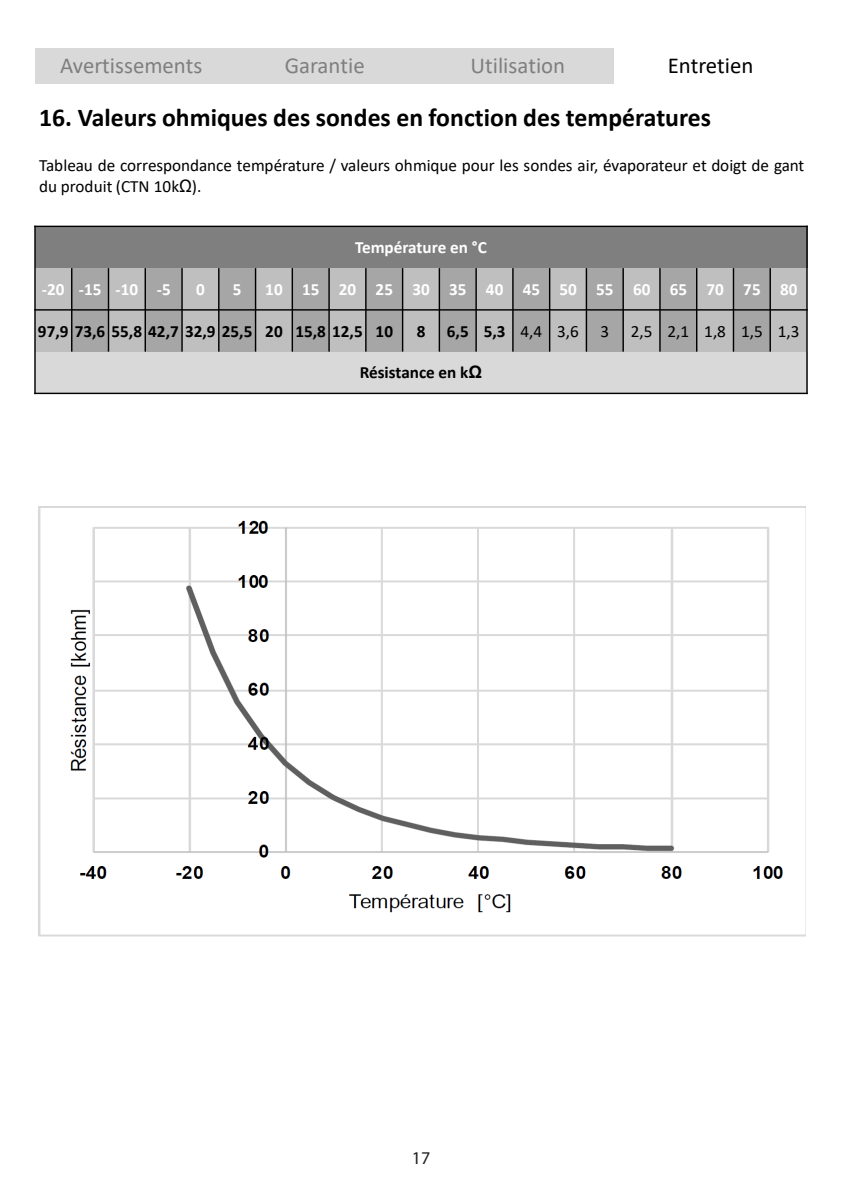
<style>
.page{position:relative;width:842px;height:1191px;background:#fff}
.page>*{position:absolute;margin:0;border:0;box-sizing:border-box;transform-origin:0 0}
.t1{font:700 25.8px "Calibri";color:#000}
.t2{font:22.8px "Calibri";color:#7f7f7f}
.t3{font:22.8px "Calibri";color:#000}
.t4{font:18px "Myriad Pro";color:#231f20}
.t5{font:17.2px/20.6px "Calibri";color:#000}
.t6{font:700 17.2px "Calibri";color:#000}
.t7{font:700 17.2px "Calibri";letter-spacing:.005em;color:#fff}
.s1{font-family:"Arial"}
.s2{font-weight:400}
</style>
<div class="page">
<div style="left:35px;top:48px;width:192px;height:35px;background:#d9d9d9"></div>
<div style="left:228px;top:48px;width:193px;height:35px;background:#d9d9d9"></div>
<div style="left:421px;top:48px;width:193px;height:35px;background:#d9d9d9"></div>
<div style="left:35px;top:226px;width:772px;height:42px;background:#7f7f7f"></div>
<div style="left:35px;top:268px;width:37px;height:42px;background:#bfbfbf"></div>
<div style="left:72px;top:268px;width:37px;height:42px;background:#a6a6a6"></div>
<div style="left:109px;top:268px;width:36px;height:42px;background:#bfbfbf"></div>
<div style="left:145px;top:268px;width:37px;height:42px;background:#a6a6a6"></div>
<div style="left:182px;top:268px;width:37px;height:42px;background:#bfbfbf"></div>
<div style="left:219px;top:268px;width:37px;height:42px;background:#a6a6a6"></div>
<div style="left:256px;top:268px;width:36px;height:42px;background:#bfbfbf"></div>
<div style="left:292px;top:268px;width:37px;height:42px;background:#a6a6a6"></div>
<div style="left:329px;top:268px;width:37px;height:42px;background:#bfbfbf"></div>
<div style="left:366px;top:268px;width:37px;height:42px;background:#a6a6a6"></div>
<div style="left:403px;top:268px;width:36px;height:42px;background:#bfbfbf"></div>
<div style="left:439px;top:268px;width:37px;height:42px;background:#a6a6a6"></div>
<div style="left:476px;top:268px;width:37px;height:42px;background:#bfbfbf"></div>
<div style="left:513px;top:268px;width:37px;height:42px;background:#a6a6a6"></div>
<div style="left:550px;top:268px;width:36px;height:42px;background:#bfbfbf"></div>
<div style="left:586px;top:268px;width:37px;height:42px;background:#a6a6a6"></div>
<div style="left:623px;top:268px;width:37px;height:42px;background:#bfbfbf"></div>
<div style="left:660px;top:268px;width:37px;height:42px;background:#a6a6a6"></div>
<div style="left:697px;top:268px;width:36px;height:42px;background:#bfbfbf"></div>
<div style="left:733px;top:268px;width:37px;height:42px;background:#a6a6a6"></div>
<div style="left:770px;top:268px;width:37px;height:42px;background:#bfbfbf"></div>
<div style="left:35px;top:310px;width:37px;height:42px;background:#bfbfbf"></div>
<div style="left:72px;top:310px;width:37px;height:42px;background:#a6a6a6"></div>
<div style="left:109px;top:310px;width:36px;height:42px;background:#bfbfbf"></div>
<div style="left:145px;top:310px;width:37px;height:42px;background:#a6a6a6"></div>
<div style="left:182px;top:310px;width:37px;height:42px;background:#bfbfbf"></div>
<div style="left:219px;top:310px;width:37px;height:42px;background:#a6a6a6"></div>
<div style="left:256px;top:310px;width:36px;height:42px;background:#bfbfbf"></div>
<div style="left:292px;top:310px;width:37px;height:42px;background:#a6a6a6"></div>
<div style="left:329px;top:310px;width:37px;height:42px;background:#bfbfbf"></div>
<div style="left:366px;top:310px;width:37px;height:42px;background:#a6a6a6"></div>
<div style="left:403px;top:310px;width:36px;height:42px;background:#bfbfbf"></div>
<div style="left:439px;top:310px;width:37px;height:42px;background:#a6a6a6"></div>
<div style="left:476px;top:310px;width:37px;height:42px;background:#bfbfbf"></div>
<div style="left:513px;top:310px;width:37px;height:42px;background:#a6a6a6"></div>
<div style="left:550px;top:310px;width:36px;height:42px;background:#bfbfbf"></div>
<div style="left:586px;top:310px;width:37px;height:42px;background:#a6a6a6"></div>
<div style="left:623px;top:310px;width:37px;height:42px;background:#bfbfbf"></div>
<div style="left:660px;top:310px;width:37px;height:42px;background:#a6a6a6"></div>
<div style="left:697px;top:310px;width:36px;height:42px;background:#bfbfbf"></div>
<div style="left:733px;top:310px;width:37px;height:42px;background:#a6a6a6"></div>
<div style="left:770px;top:310px;width:37px;height:42px;background:#bfbfbf"></div>
<div style="left:35px;top:352px;width:772px;height:41px;background:#d9d9d9"></div>
<hr style="left:71px;top:268px;width:1px;height:84px;background:#000">
<hr style="left:108px;top:268px;width:1px;height:84px;background:#000">
<hr style="left:145px;top:268px;width:1px;height:84px;background:#000">
<hr style="left:181px;top:268px;width:2px;height:84px;background:#000">
<hr style="left:218px;top:268px;width:1px;height:84px;background:#000">
<hr style="left:255px;top:268px;width:1px;height:84px;background:#000">
<hr style="left:292px;top:268px;width:1px;height:84px;background:#000">
<hr style="left:328px;top:268px;width:2px;height:84px;background:#000">
<hr style="left:365px;top:268px;width:2px;height:84px;background:#000">
<hr style="left:402px;top:268px;width:1px;height:84px;background:#000">
<hr style="left:439px;top:268px;width:1px;height:84px;background:#000">
<hr style="left:475px;top:268px;width:2px;height:84px;background:#000">
<hr style="left:512px;top:268px;width:2px;height:84px;background:#000">
<hr style="left:549px;top:268px;width:1px;height:84px;background:#000">
<hr style="left:586px;top:268px;width:1px;height:84px;background:#000">
<hr style="left:622px;top:268px;width:2px;height:84px;background:#000">
<hr style="left:659px;top:268px;width:2px;height:84px;background:#000">
<hr style="left:696px;top:268px;width:1px;height:84px;background:#000">
<hr style="left:733px;top:268px;width:1px;height:84px;background:#000">
<hr style="left:769px;top:268px;width:2px;height:84px;background:#000">
<hr style="left:35px;top:309px;width:772px;height:1px;background:#000">
<hr style="left:35px;top:226px;width:1px;height:168px;background:#000">
<hr style="left:806px;top:226px;width:1px;height:168px;background:#000">
<hr style="left:35px;top:226px;width:772px;height:1px;background:#000">
<hr style="left:35px;top:393px;width:772px;height:1px;background:#000">
<img style="left:38px;top:506px;width:768px;height:431px">
<p class="t2" style="left:60px;top:50px;width:144px">Avertissements</p>
<p class="t2" style="left:285px;top:50px;width:81px">Garantie</p>
<p class="t2" style="left:470px;top:50px;width:96px">Utilisation</p>
<p class="t3" style="left:668px;top:50px;width:87px">Entretien</p>
<p class="t1" style="left:39px;top:99px;width:673px">16. Valeurs ohmiques des sondes en fonction des températures</p>
<p class="t5" style="left:39px;top:155px;width:767px">Tableau de correspondance température / valeurs ohmique pour les sondes air, évaporateur et doigt de gant du produit (CTN 10k<span class="s1">Ω</span>).</p>
<p class="t7" style="left:355px;top:235px;width:133px">Température en °C</p>
<p class="t7" style="left:42px;top:277px;width:130px">-20 -15 -10 -5</p>
<p class="t7" style="left:196px;top:277px;width:10px">0</p>
<p class="t7" style="left:233px;top:277px;width:10px">5</p>
<p class="t7" style="left:265px;top:277px;width:534px">10 15 20 25 30 35 40 45 50 55 60 65 70 75 80</p>
<p class="t6" style="left:38px;top:319px;width:357px">97,9 73,6 55,8 42,7 32,9 25,5 20 15,8 12,5 10</p>
<p class="t6" style="left:417px;top:319px;width:10px">8</p>
<p class="t6" style="left:447px;top:319px;width:133px">6,5 5,3 <span class="s2">4,4 3,6</span></p>
<p class="t5" style="left:600px;top:320px;width:10px">3</p>
<p class="t5" style="left:631px;top:320px;width:170px">2,5 2,1 1,8 1,5 1,3</p>
<p class="t6" style="left:360px;top:360px;width:124px">Résistance en k<span class="s1">Ω</span></p>
<p class="t4" style="left:412px;top:1146px;width:20px">17</p>
</div>
